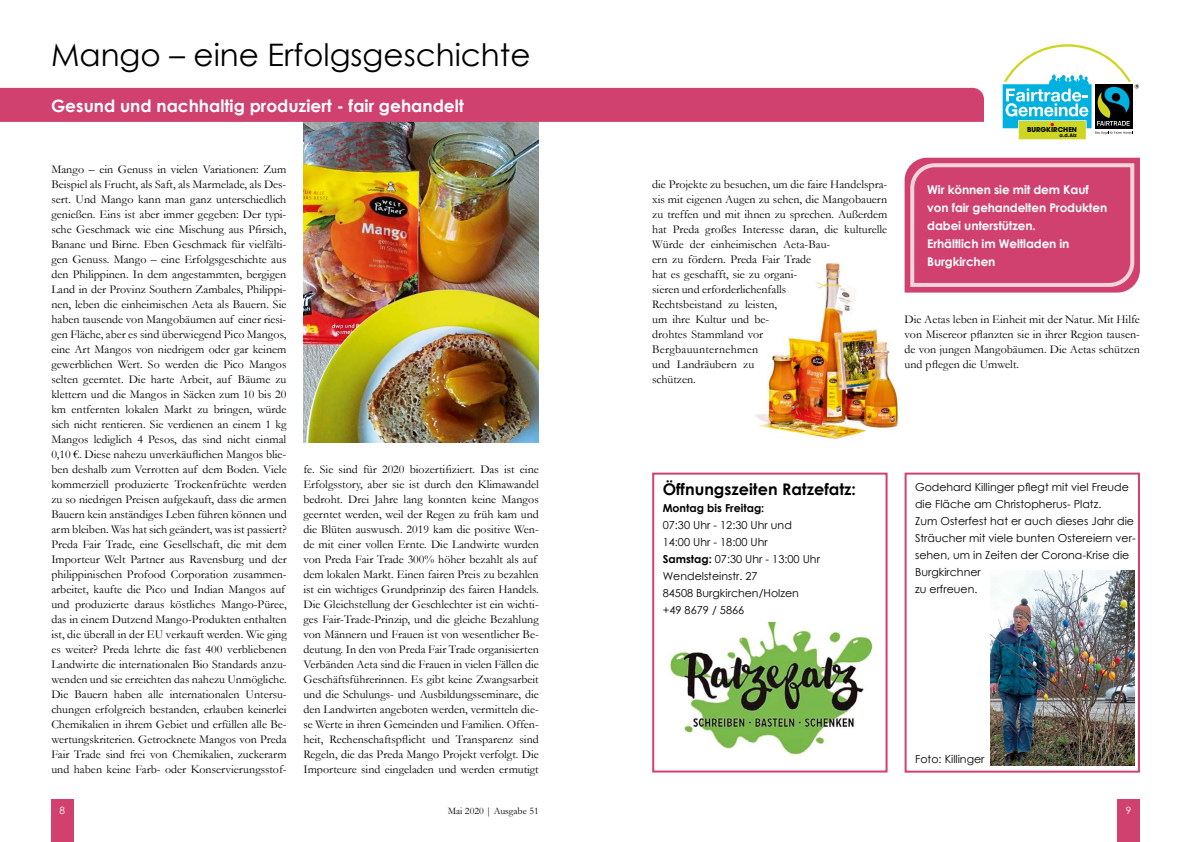
<style>
.page{position:relative;width:1191px;height:842px;background:#fff}
.page>*{position:absolute;margin:0;border:0;box-sizing:border-box;transform-origin:0 0}
.t1{font:31px "Century Gothic";color:#000}
.t2{font:700 17px "Century Gothic";color:#fff}
.t3{font:700 16px "Century Gothic";color:#000}
.t4{font:12px/15px "Garamond";color:#000}
.t5{font:700 12px/18px "Century Gothic";letter-spacing:-.01em;color:#fff}
.t6{font:11px/17px "Century Gothic";color:#000}
.t7{font:700 11px "Century Gothic";color:#000}
.t8{font:10px "Garamond";color:#000}
.t9{font:10px "Century Gothic";color:#fff}
.t10{font:700 6.8px "Avant Garde LT";color:#000}
.t11{font:700 4.9px "Avant Garde LT";color:#000}
.s1{font-weight:700}
</style>
<div class="page">
<img style="left:303px;top:122px;width:236px;height:321px">
<div style="left:0;top:88px;width:984px;height:34px;background:#d1416f"></div>
<img style="left:755px;top:263px;width:144px;height:178px">
<svg style="left:1002px;top:44px;width:137px;height:96px"></svg>
<svg style="left:904px;top:158px;width:236px;height:135px;background:#d44f79"></svg>
<img style="left:670px;top:623px;width:203px;height:132px">
<div style="left:652px;top:473px;width:235px;height:299px;border:2px solid #d1416f"></div>
<div style="left:904px;top:473px;width:236px;height:300px;border:2px solid #d1416f"></div>
<div style="left:51px;top:799px;width:23px;height:43px;background:#d1416f"></div>
<div style="left:1117px;top:799px;width:23px;height:43px;background:#d1416f"></div>
<img style="left:990px;top:570px;width:144px;height:195px">
<h1 class="t1" style="left:51px;top:33px;width:481px">Mango – eine Erfolgsgeschichte</h1>
<h2 class="t2" style="left:51px;top:93px;width:414px">Gesund und nachhaltig produziert - fair gehandelt</h2>
<p class="t4" style="left:51px;top:161px;width:237px">Mango – ein Genuss in vielen Variationen: Zum Beispiel als Frucht, als Saft, als Marmelade, als Des&shy;sert. Und Mango kann man ganz unterschiedlich genießen. Eins ist aber immer gegeben: Der typi&shy;sche Geschmack wie eine Mischung aus Pfirsich, Banane und Birne. Eben Geschmack für vielfälti&shy;gen Genuss. Mango – eine Erfolgsgeschichte aus den Philippinen. In dem angestammten, bergigen Land in der Provinz Southern Zambales, Philippi&shy;nen, leben die einheimischen Aeta als Bauern. Sie haben tausende von Mangobäumen auf einer riesi&shy;gen Fläche, aber es sind überwiegend Pico Mangos, eine Art Mangos von niedrigem oder gar keinem gewerblichen Wert. So werden die Pico Mangos selten geerntet. Die harte Arbeit, auf Bäume zu klettern und die Mangos in Säcken zum 10 bis 20 km entfernten lokalen Markt zu bringen, würde sich nicht rentieren. Sie verdienen an einem 1 kg Mangos lediglich 4 Pesos, das sind nicht einmal 0,10 €. Diese nahezu unverkäuflichen Mangos blie&shy;ben deshalb zum Verrotten auf dem Boden. Viele kommerziell produzierte Trockenfrüchte werden zu so niedrigen Preisen aufgekauft, dass die armen Bauern kein anständiges Leben führen können und arm bleiben. Was hat sich geändert, was ist passiert?<br>Preda Fair Trade, eine Gesellschaft, die mit dem Importeur Welt Partner aus Ravensburg und der philippinischen Profood Corporation zusammen&shy;arbeitet, kaufte die Pico und Indian Mangos auf und produzierte daraus köstliches Mango-Püree, das in einem Dutzend Mango-Produkten enthalten ist, die überall in der EU verkauft werden. Wie ging es weiter? Preda lehrte die fast 400 verbliebenen Landwirte die internationalen Bio Standards anzu&shy;wenden und sie erreichten das nahezu Unmögliche.<br>Die Bauern haben alle internationalen Untersu&shy;chungen erfolgreich bestanden, erlauben keinerlei Chemikalien in ihrem Gebiet und erfüllen alle Be&shy;wertungskriterien. Getrocknete Mangos von Preda Fair Trade sind frei von Chemikalien, zuckerarm und haben keine Farb- oder Konservierungsstof-</p>
<p class="t4" style="left:303px;top:461px;width:237px">fe. Sie sind für 2020 biozertifiziert. Das ist eine Erfolgsstory, aber sie ist durch den Klimawandel bedroht. Drei Jahre lang konnten keine Mangos geerntet werden, weil der Regen zu früh kam und die Blüten auswusch. 2019 kam die positive Wen&shy;de mit einer vollen Ernte. Die Landwirte wurden von Preda Fair Trade 300% höher bezahlt als auf dem lokalen Markt. Einen fairen Preis zu bezahlen ist ein wichtiges Grundprinzip des fairen Handels.<br>Die Gleichstellung der Geschlechter ist ein wichti&shy;ges Fair-Trade-Prinzip, und die gleiche Bezahlung von Männern und Frauen ist von wesentlicher Be&shy;deutung. In den von Preda Fair Trade organisierten Verbänden Aeta sind die Frauen in vielen Fällen die Geschäftsführerinnen. Es gibt keine Zwangsarbeit und die Schulungs- und Ausbildungsseminare, die den Landwirten angeboten werden, vermitteln die&shy;se Werte in ihren Gemeinden und Familien. Offen&shy;heit, Rechenschaftspflicht und Transparenz sind Regeln, die das Preda Mango Projekt verfolgt. Die Importeure sind eingeladen und werden ermutigt</p>
<p class="t10" style="left:1027px;top:125px;width:52px">BURGKIRCHEN</p>
<p class="t11" style="left:1059px;top:132px;width:19px">a.d.Alz</p>
<p class="t4" style="left:652px;top:176px;width:237px">die Projekte zu besuchen, um die faire Handelspra&shy;xis mit eigenen Augen zu sehen, die Mangobauern zu treffen und mit ihnen zu sprechen. Außerdem hat Preda großes Interesse daran, die kulturelle<br>Würde der einheimischen Aeta-Bau-<br>ern zu fördern. Preda Fair Trade<br>hat es geschafft, sie zu organi-<br>sieren und erforderlichenfalls<br>Rechtsbeistand zu leisten,<br>um ihre Kultur und be-<br>drohtes Stammland vor<br>Bergbauunternehmen<br>und Landräubern zu<br>schützen.</p>
<p class="t5" style="left:927px;top:180px;width:181px">Wir können sie mit dem Kauf von fair gehandelten Produkten dabei unterstützen.<br>Erhältlich im Weltladen in<br>Burgkirchen</p>
<p class="t4" style="left:904px;top:311px;width:237px;text-align:justify">Die Aetas leben in Einheit mit der Natur. Mit Hilfe von Misereor pflanzten sie in ihrer Region tausen&shy;de von jungen Mangobäumen. Die Aetas schützen und pflegen die Umwelt.</p>
<h3 class="t3" style="left:662px;top:477px;width:195px">Öffnungszeiten Ratzefatz:</h3>
<p class="t7" style="left:662px;top:500px;width:103px">Montag bis Freitag:</p>
<p class="t6" style="left:662px;top:516px;width:159px">07:30 Uhr - 12:30 Uhr und<br>14:00 Uhr - 18:00 Uhr<br><span class="s1">Samstag:</span> 07:30 Uhr - 13:00 Uhr<br>Wendelsteinstr. 27<br>84508 Burgkirchen/Holzen +49 8679 / 5866</p>
<p class="t6" style="left:915px;top:479px;width:222px">Godehard Killinger pflegt mit viel Freude die Fläche am Christopherus- Platz.<br>Zum Osterfest hat er auch dieses Jahr die<br>Sträucher mit viele bunten Ostereiern ver&shy;sehen, um in Zeiten der Corona-Krise die<br>Burgkirchner<br>zu erfreuen.</p>
<p class="t6" style="left:915px;top:751px;width:71px">Foto: Killinger</p>
<p class="t9" style="left:60px;top:803px;width:7px">8</p>
<p class="t9" style="left:1125px;top:803px;width:7px">9</p>
<p class="t8" style="left:448px;top:804px;width:92px">Mai 2020 | Ausgabe 51</p>
</div>
